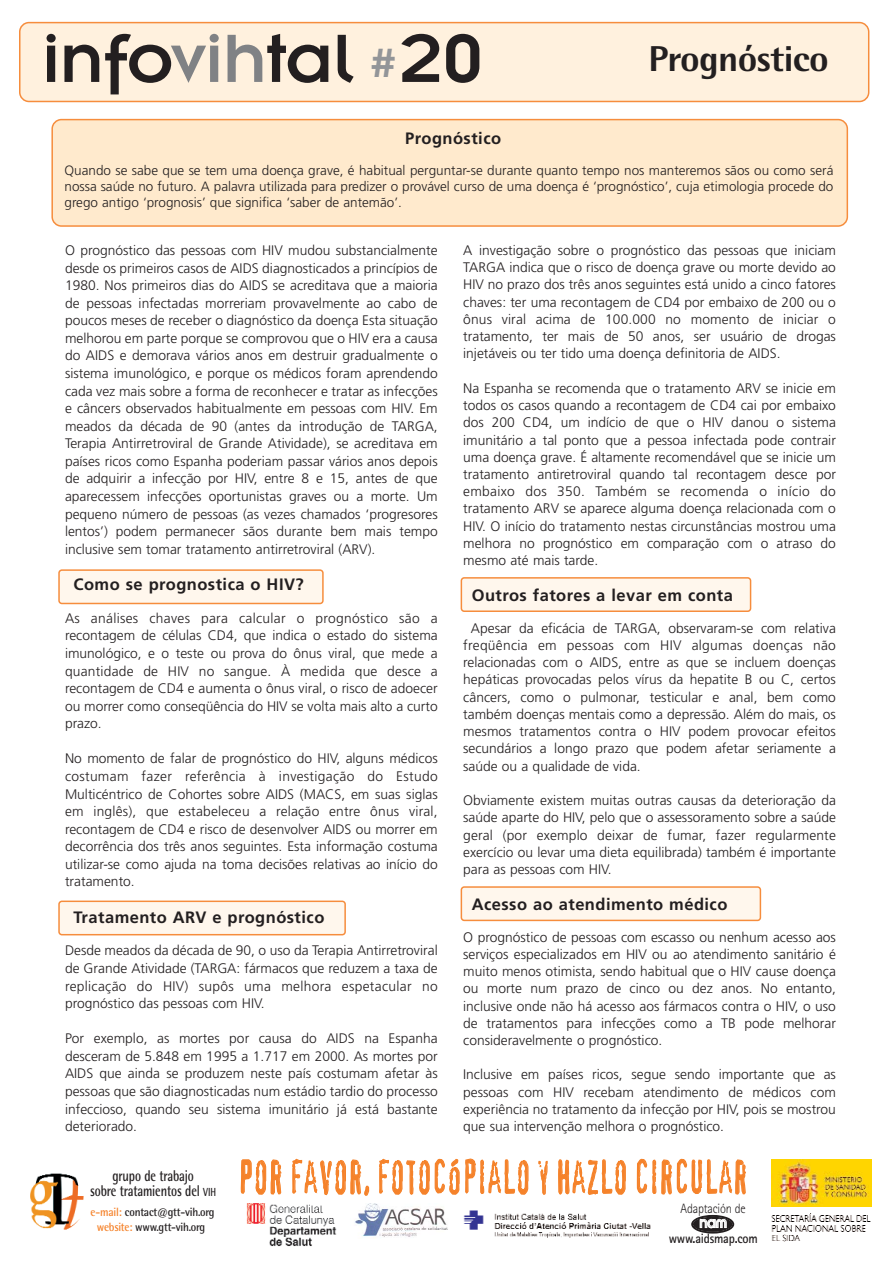
<style>
.page{position:relative;width:893px;height:1276px;background:#fff}
.page>*{position:absolute;margin:0;border:0;box-sizing:border-box;transform-origin:0 0}
.t1{font:75px "Insignia A";letter-spacing:-.015em;color:#231f20;scale:1.05 1}
.t2{font:45px "Confidential";color:#f5822a;scale:.67 1}
.t3{font:800 36px "Rotis Semi Sans";letter-spacing:-.015em;color:#231f20;scale:1.05 1}
.t4{font:700 16.5px "Frutiger";letter-spacing:.03em;color:#231f20}
.t5{font:16.5px "Insignia";color:#fff;scale:.91 1}
.t6{font:700 15.6px/15px "Rotis Semi Sans";letter-spacing:-.01em;color:#231f20;text-align:center;scale:.77 1}
.t7{font:300 13.8px/17.5px "Frutiger";color:#231f20;text-align:justify}
.t8{font:300 13.5px/16.2px "Frutiger";color:#231f20;text-align:justify}
.t9{font:700 13.5px "Rotis Sans Serif";letter-spacing:-.015em;color:#231f20;scale:.91 1}
.t10{font:300 13.5px "Rotis Sans Serif";letter-spacing:-.015em;color:#231f20;scale:.91 1}
.t11{font:700 12px/15px "Rotis Semi Sans";letter-spacing:-.02em;color:#231f20;text-align:center;scale:.91 1}
.s1{color:#808285}
.s2{font-size:45px;color:#939598}
.s3{font-size:11.7px}
.s4{color:#f5822a}
</style>
<div class="page">
<div style="left:19px;top:22px;width:850px;height:80px;background:#fff1de"></div>
<svg style="left:691px;top:1215px;width:43px;height:18px"></svg>
<img style="left:246px;top:1203px;width:91px;height:44px">
<img style="left:355px;top:1203px;width:93px;height:34px">
<img style="left:463px;top:1210px;width:188px;height:27px">
<img style="left:30px;top:1173px;width:54px;height:57px">
<img style="left:771px;top:1160px;width:100px;height:46px">
<img style="left:771px;top:1213px;width:100px;height:29px">
<svg style="left:461px;top:577px;width:290px;height:35px;background:#feeddc"></svg>
<svg style="left:461px;top:886px;width:300px;height:35px;background:#feeddd"></svg>
<svg style="left:58px;top:569px;width:266px;height:35px;background:#feeddd"></svg>
<svg style="left:58px;top:900px;width:288px;height:35px;background:#feeedf"></svg>
<div style="left:51px;top:119px;width:797px;height:108px;background:#ffeacd"></div>
<h1 class="t1" style="left:42px;top:35px;width:423px">info<span class="s1">vih</span>tal <span class="s2">#</span>20</h1>
<h3 class="t3" style="left:649px;top:46px;width:173px">Prognóstico</h3>
<p class="t4" style="left:405px;top:131px;width:97px">Prognóstico</p>
<p class="t8" style="left:65px;top:163px;width:770px">Quando se sabe que se tem uma doença grave, é habitual perguntar-se durante quanto tempo nos manteremos sãos ou como será nossa saúde no futuro. A palavra utilizada para predizer o provável curso de uma doença é ‘prognóstico’, cuja etimologia procede do grego antigo ‘prognosis’ que significa ‘saber de antemão’.</p>
<p class="t7" style="left:65px;top:242px;width:374px">O prognóstico das pessoas com HIV mudou substancialmente desde os primeiros casos de AIDS diagnosticados a princípios de 1980. Nos primeiros dias do AIDS se acreditava que a maioria de pessoas infectadas morreriam provavelmente ao cabo de poucos meses de receber o diagnóstico da doença Esta situação melhorou em parte porque se comprovou que o HIV era a causa do AIDS e demorava vários anos em destruir gradualmente o sistema imunológico, e porque os médicos foram aprendendo cada vez mais sobre a forma de reconhecer e tratar as infecções e câncers observados habitualmente em pessoas com HIV. Em meados da década de 90 (antes da introdução de TARGA, Terapia Antirretroviral de Grande Atividade), se acreditava em países ricos como Espanha poderiam passar vários anos depois de adquirir a infecção por HIV, entre 8 e 15, antes de que aparecessem infecções oportunistas graves ou a morte. Um pequeno número de pessoas (as vezes chamados ‘progresores lentos’) podem permanecer sãos durante bem mais tempo inclusive sem tomar tratamento antirretroviral (ARV).</p>
<p class="t4" style="left:74px;top:578px;width:232px">Como se prognostica o HIV?</p>
<p class="t7" style="left:65px;top:610px;width:374px">As análises chaves para calcular o prognóstico são a recontagem de células CD4, que indica o estado do sistema imunológico, e o teste ou prova do ônus viral, que mede a quantidade de HIV no sangue. À medida que desce a recontagem de CD4 e aumenta o ônus viral, o risco de adoecer ou morrer como conseqüência do HIV se volta mais alto a curto prazo.</p>
<p class="t7" style="left:65px;top:751px;width:374px">No momento de falar de prognóstico do HIV, alguns médicos costumam fazer referência à investigação do Estudo Multicéntrico de Cohortes sobre AIDS (MACS, em suas siglas em inglês), que estabeleceu a relação entre ônus viral, recontagem de CD4 e risco de desenvolver AIDS ou morrer em decorrência dos três anos seguintes. Esta informação costuma utilizar-se como ajuda na toma decisões relativas ao início do tratamento.</p>
<p class="t4" style="left:74px;top:910px;width:252px">Tratamento ARV e prognóstico</p>
<p class="t7" style="left:65px;top:943px;width:374px">Desde meados da década de 90, o uso da Terapia Antirretroviral de Grande Atividade (TARGA: fármacos que reduzem a taxa de replicação do HIV) supôs uma melhora espetacular no prognóstico das pessoas com HIV.</p>
<p class="t7" style="left:65px;top:1030px;width:374px">Por exemplo, as mortes por causa do AIDS na Espanha desceram de 5.848 em 1995 a 1.717 em 2000. As mortes por AIDS que ainda se produzem neste país costumam afetar às pessoas que são diagnosticadas num estádio tardio do processo infeccioso, quando seu sistema imunitário já está bastante deteriorado.</p>
<p class="t7" style="left:463px;top:243px;width:374px">A investigação sobre o prognóstico das pessoas que iniciam TARGA indica que o risco de doença grave ou morte devido ao HIV no prazo dos três anos seguintes está unido a cinco fatores chaves: ter uma recontagem de CD4 por embaixo de 200 ou o ônus viral acima de 100.000 no momento de iniciar o tratamento, ter mais de 50 anos, ser usuário de drogas injetáveis ou ter tido uma doença definitoria de AIDS.</p>
<p class="t7" style="left:463px;top:380px;width:374px">Na Espanha se recomenda que o tratamento ARV se inicie em todos os casos quando a recontagem de CD4 cai por embaixo dos 200 CD4, um indício de que o HIV danou o sistema imunitário a tal ponto que a pessoa infectada pode contrair uma doença grave. É altamente recomendável que se inicie um tratamento antiretroviral quando tal recontagem desce por embaixo dos 350. Também se recomenda o início do tratamento ARV se aparece alguma doença relacionada com o HIV. O início do tratamento nestas circunstâncias mostrou uma melhora no prognóstico em comparação com o atraso do mesmo até mais tarde.</p>
<p class="t4" style="left:472px;top:588px;width:263px">Outros fatores a levar em conta</p>
<p class="t7" style="left:463px;top:620px;width:374px;text-indent:8px">Apesar da eficácia de TARGA, observaram-se com relativa freqüência em pessoas com HIV algumas doenças não relacionadas com o AIDS, entre as que se incluem doenças hepáticas provocadas pelos vírus da hepatite B ou C, certos câncers, como o pulmonar, testicular e anal, bem como também doenças mentais como a depressão. Além do mais, os mesmos tratamentos contra o HIV podem provocar efeitos secundários a longo prazo que podem afetar seriamente a saúde ou a qualidade de vida.</p>
<p class="t7" style="left:463px;top:792px;width:374px">Obviamente existem muitas outras causas da deterioração da saúde aparte do HIV, pelo que o assessoramento sobre a saúde geral (por exemplo deixar de fumar, fazer regularmente exercício ou levar uma dieta equilibrada) também é importante para as pessoas com HIV.</p>
<p class="t4" style="left:472px;top:897px;width:257px">Acesso ao atendimento médico</p>
<p class="t7" style="left:463px;top:929px;width:374px">O prognóstico de pessoas com escasso ou nenhum acesso aos serviços especializados em HIV ou ao atendimento sanitário é muito menos otimista, sendo habitual que o HIV cause doença ou morte num prazo de cinco ou dez anos. No entanto, inclusive onde não há acesso aos fármacos contra o HIV, o uso de tratamentos para infecções como a TB pode melhorar consideravelmente o prognóstico.</p>
<p class="t7" style="left:463px;top:1067px;width:374px">Inclusive em países ricos, segue sendo importante que as pessoas com HIV recebam atendimento de médicos com experiência no tratamento da infecção por HIV, pois se mostrou que sua intervenção melhora o prognóstico.</p>
<p class="t6" style="left:90px;top:1170px;width:165px">grupo de trabajo<br>sobre tratamientos del <span class="s3">VIH</span></p>
<p class="t11" style="left:91px;top:1205px;width:138px"><span class="s4">e-mail:</span> contact@gtt-vih.org <span class="s4">website:</span> www.gtt-vih.org</p>
<h2 class="t2" style="left:238px;top:1152px;width:762px">POR FAVOR, FOTOCÓPIALO Y HAZLO CIRCULAR</h2>
<p class="t10" style="left:681px;top:1203px;width:73px">Adaptación de</p>
<p class="t5" style="left:699px;top:1217px;width:32px">nam</p>
<p class="t9" style="left:669px;top:1233px;width:99px">www.aidsmap.com</p>
</div>
